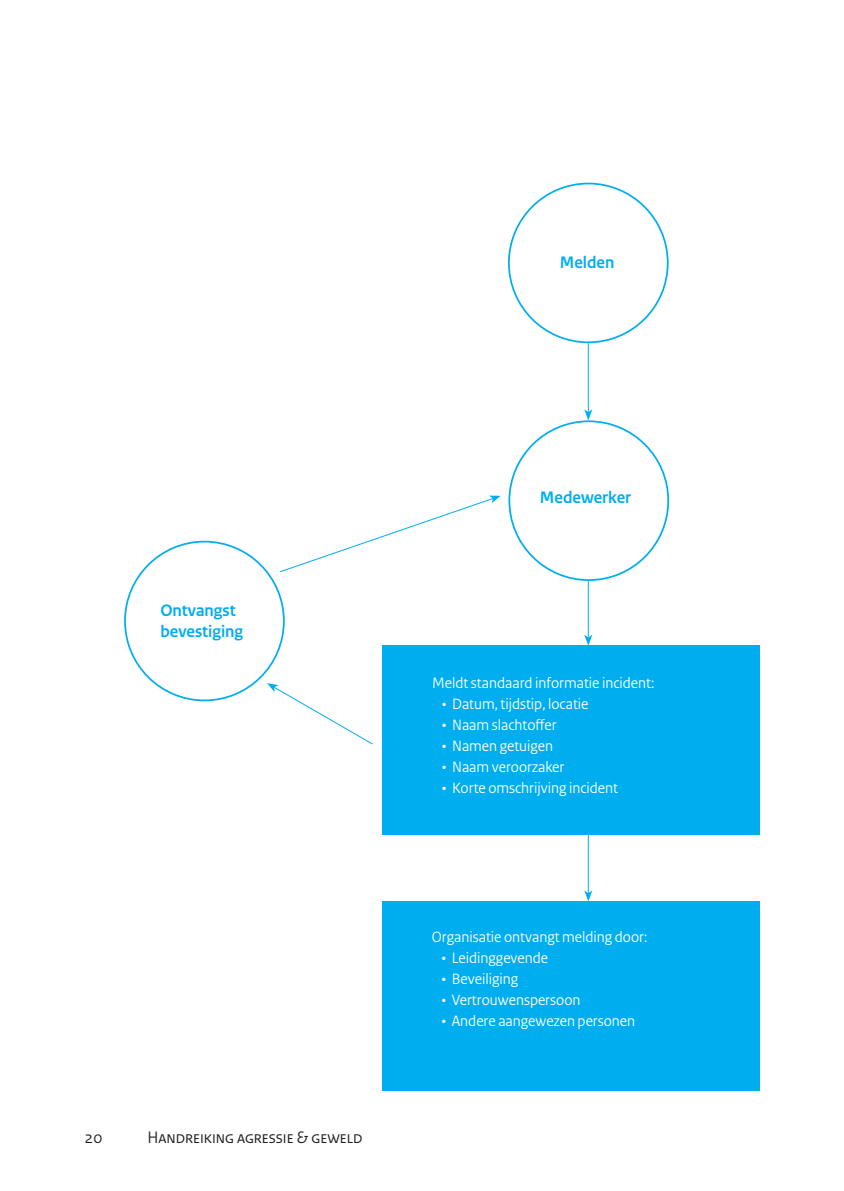
<style>
.page{position:relative;width:844px;height:1191px;background:#fff}
.page>*{position:absolute;margin:0;border:0;box-sizing:border-box;transform-origin:0 0}
.t1{font:700 17.5px/21px "Rijksoverheid Sans";color:#00aeef}
.t2{font:17.5px "Rijksoverheid Sans";color:#231f20}
.t3{font:15.75px "Rijksoverheid Sans";color:#fff}
</style>
<div class="page">
<div style="left:382px;top:646px;width:377px;height:189px;background:#00aeef"></div>
<div style="left:382px;top:901px;width:377px;height:189px;background:#00aeef"></div>
<hr style="left:587px;top:343px;width:1px;height:69px;background:#00aeef">
<svg style="left:584px;top:409px;width:8px;height:11px"></svg>
<hr style="left:587px;top:581px;width:1px;height:56px;background:#00aeef">
<svg style="left:584px;top:634px;width:8px;height:12px"></svg>
<hr style="left:587px;top:835px;width:1px;height:58px;background:#00aeef">
<svg style="left:584px;top:890px;width:8px;height:11px"></svg>
<svg style="left:267px;top:683px;width:106px;height:62px"></svg>
<svg style="left:280px;top:495px;width:220px;height:78px"></svg>
<p class="t1" style="left:559px;top:252px;width:56px">Melden</p>
<p class="t1" style="left:160px;top:599px;width:84px">Ontvangst bevestiging</p>
<p class="t2" style="left:84px;top:1127px;width:19px">20</p>
<p class="t2" style="left:147px;top:1127px;width:216px">Handreiking agressie &amp; geweld</p>
<p class="t1" style="left:539px;top:487px;width:93px">Medewerker</p>
<p class="t3" style="left:432px;top:673px;width:223px">Meldt standaard informatie incident:</p>
<p class="t3" style="left:442px;top:694px;width:148px">• Datum, tijdstip, locatie</p>
<p class="t3" style="left:442px;top:715px;width:116px">• Naam slachtoffer</p>
<p class="t3" style="left:442px;top:736px;width:113px">• Namen getuigen</p>
<p class="t3" style="left:442px;top:757px;width:124px">• Naam veroorzaker</p>
<p class="t3" style="left:442px;top:778px;width:177px">• Korte omschrijving incident</p>
<p class="t3" style="left:432px;top:928px;width:217px">Organisatie ontvangt melding door:</p>
<p class="t3" style="left:442px;top:949px;width:108px">• Leidinggevende</p>
<p class="t3" style="left:442px;top:970px;width:78px">• Beveiliging</p>
<p class="t3" style="left:442px;top:991px;width:140px">• Vertrouwenspersoon</p>
<p class="t3" style="left:442px;top:1012px;width:195px">• Andere aangewezen personen</p>
</div>
